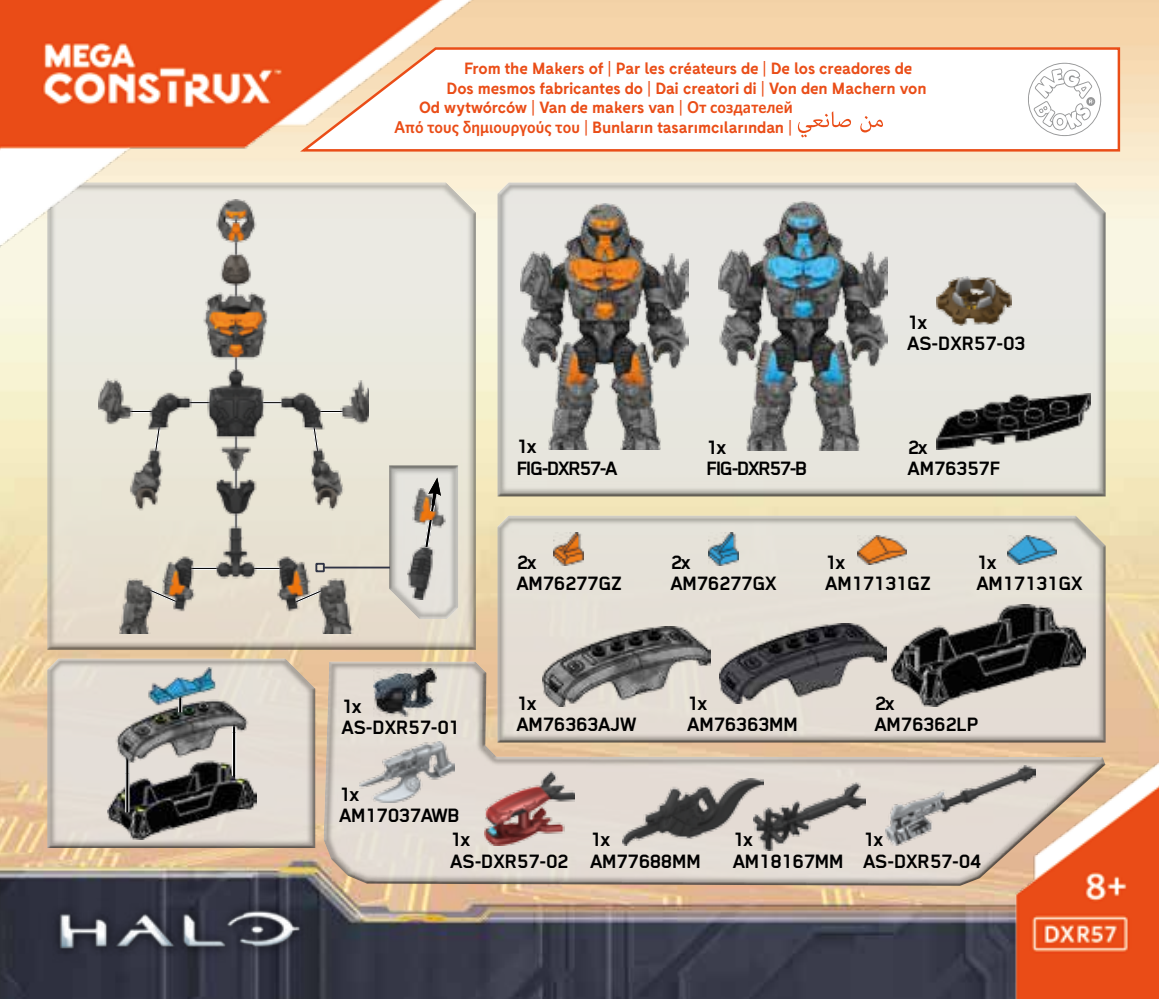
<style>
.page{position:relative;width:1159px;height:999px;background:#fff}
.page>*{position:absolute;margin:0;border:0;box-sizing:border-box;transform-origin:0 0}
.t1{font:700 22.5px/21.5px "Blender Pro";letter-spacing:-.025em;color:#000}
.t2{font:700 22.5px/21.5px "Blender Pro";letter-spacing:-.075em;color:#000}
.t3{font:700 16.25px "Fabrik";letter-spacing:-.01em;color:#ea4d17}
.s1{font-weight:400}
.s2{font-family:"Whitney";font-weight:600;font-size:17px}
</style>
<div class="page">
<img style="left:0;top:0;width:1159px;height:998px">
<svg style="left:296px;top:46px;width:825px;height:107px"></svg>
<svg style="left:1028px;top:63px;width:73px;height:73px"></svg>
<svg style="left:798px;top:111px;width:53px;height:26px"></svg>
<svg style="left:860px;top:116px;width:23px;height:16px"></svg>
<svg style="left:0;top:0;width:4px;height:6px"></svg>
<svg style="left:0;top:992px;width:4px;height:7px"></svg>
<p class="t3" style="left:464px;top:60px;width:450px">From the Makers of <span class="s1">|</span> Par les créateurs de <span class="s1">|</span> De los creadores de</p>
<p class="t3" style="left:447px;top:79px;width:481px">Dos mesmos fabricantes do <span class="s1">|</span> Dai creatori di <span class="s1">|</span> Von den Machern von</p>
<p class="t3" style="left:419px;top:99px;width:375px">Od wytwórców <span class="s1">|</span> Van de makers van <span class="s1">|</span> <span class="s2">От создателей</span></p>
<p class="t3" style="left:394px;top:118px;width:400px"><span class="s2">Από τους δημιουργούς του</span> <span class="s1">|</span> Bunların tasarımcılarından <span class="s1">|</span></p>
<h1 class="t2" style="left:517px;top:435px;width:103px">1x<br>FIG-DXR57-A</h1>
<h1 class="t2" style="left:707px;top:436px;width:103px">1x<br>FIG-DXR57-B</h1>
<h1 class="t1" style="left:908px;top:311px;width:120px">1x<br>AS-DXR57-03</h1>
<h1 class="t1" style="left:908px;top:436px;width:94px">2x<br>AM76357F</h1>
<h1 class="t1" style="left:342px;top:694px;width:120px">1x<br>AS-DXR57-01</h1>
<h1 class="t1" style="left:340px;top:782px;width:122px">1x<br>AM17037AWB</h1>
<h1 class="t1" style="left:517px;top:551px;width:107px">2x<br>AM76277GZ</h1>
<h1 class="t1" style="left:671px;top:550px;width:108px">2x<br>AM76277GX</h1>
<h1 class="t1" style="left:826px;top:550px;width:107px">1x<br>AM17131GZ</h1>
<h1 class="t1" style="left:977px;top:550px;width:108px">1x<br>AM17131GX</h1>
<h1 class="t1" style="left:517px;top:691px;width:122px">1x<br>AM76363AJW</h1>
<h1 class="t1" style="left:875px;top:691px;width:105px">2x<br>AM76362LP</h1>
<h1 class="t1" style="left:688px;top:692px;width:112px">1x<br>AM76363MM</h1>
<h1 class="t1" style="left:451px;top:828px;width:120px">1x<br>AS-DXR57-02</h1>
<h1 class="t1" style="left:591px;top:828px;width:112px">1x<br>AM77688MM</h1>
<h1 class="t1" style="left:733px;top:828px;width:112px">1x<br>AM18167MM</h1>
<h1 class="t1" style="left:864px;top:828px;width:120px">1x<br>AS-DXR57-04</h1>
</div>
